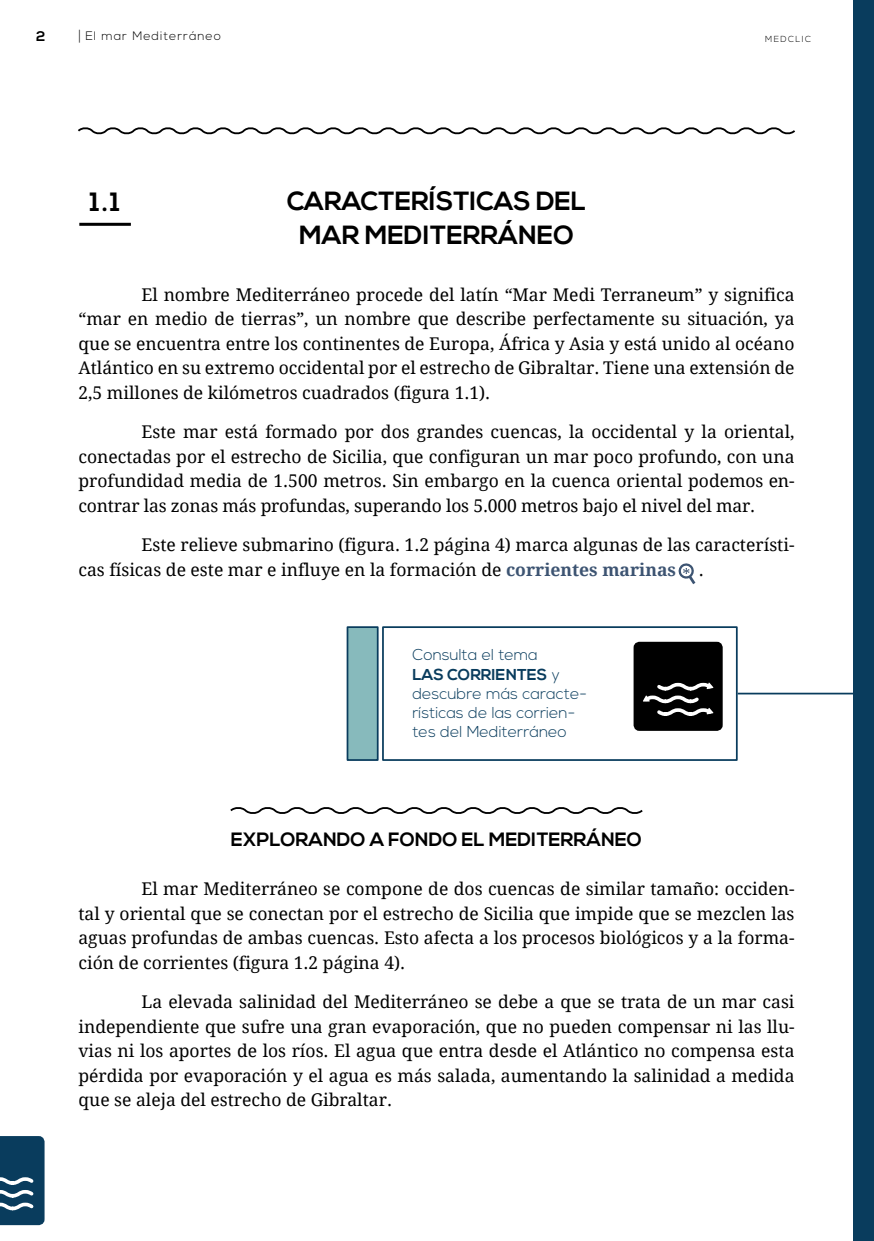
<style>
.page{position:relative;width:874px;height:1241px;background:#fff}
.page>*{position:absolute;margin:0;border:0;box-sizing:border-box;transform-origin:0 0}
.t1{font:700 26.43px "Nexa";color:#000}
.t2{font:700 26.25px/33.2px "Nexa";color:#000;text-align:center}
.t3{font:700 19.25px "Nexa";color:#000}
.t4{font:17.5px/24.5px "Droid Serif";color:#000;text-align:justify}
.t5{font:300 15.75px/19.2px "Nexa";color:#093c5d}
.t6{font:700 14px "Nexa";color:#000}
.t7{font:300 12.25px "Nexa";letter-spacing:.08em;color:#000}
.t8{font:300 8.75px "Nexa";letter-spacing:.16em;color:#000}
.s1{font-family:"Brandon Grotesque";font-weight:700}
.s2{font-weight:700;color:#3d5472}
.s3{font-weight:700}
</style>
<div class="page">
<div style="left:853px;top:0;width:20px;height:1240px;background:#093c5d"></div>
<svg style="left:0;top:1136px;width:45px;height:88px;background:#24516e"></svg>
<svg style="left:230px;top:807px;width:413px;height:7px"></svg>
<svg style="left:78px;top:127px;width:717px;height:8px"></svg>
<hr style="left:81px;top:223px;width:48px;height:3px;background:#000">
<svg style="left:678px;top:563px;width:17px;height:21px"></svg>
<div style="left:346px;top:626px;width:32px;height:134px;background:#87babc;border:2px solid #093c5d"></div>
<div style="left:382px;top:626px;width:355px;height:134px;background:#fff;border:2px solid #093c5d"></div>
<div style="left:635px;top:643px;width:85px;height:86px;background:#000;border-radius:4px"></div>
<div style="left:633px;top:641px;width:89px;height:89px;border:4px solid #000;border-radius:4px"></div>
<svg style="left:643px;top:682px;width:71px;height:34px"></svg>
<hr style="left:737px;top:692px;width:116px;height:2px;background:#093c5d">
<p class="t6" style="left:36px;top:28px;width:11px">2</p>
<p class="t7" style="left:78px;top:28px;width:144px"><span class="s1">|</span> El mar Mediterráneo</p>
<p class="t8" style="left:764px;top:34px;width:47px">MEDCLIC</p>
<h1 class="t1" style="left:90px;top:186px;width:32px">1.1</h1>
<h2 class="t2" style="left:286px;top:185px;width:301px">CARACTERÍSTICAS DEL<br>MAR MEDITERRÁNEO</h2>
<p class="t4" style="left:78px;top:282px;width:717px;text-indent:63px">El nombre Mediterráneo procede del latín “Mar Medi Terraneum” y significa “mar en medio de tierras”, un nombre que describe perfectamente su situación, ya que se encuentra entre los continentes de Europa, África y Asia y está unido al océano Atlántico en su extremo occidental por el estrecho de Gibraltar. Tiene una extensión de 2,5 millones de kilómetros cuadrados (figura 1.1).</p>
<p class="t4" style="left:78px;top:419px;width:717px;text-indent:63px">Este mar está formado por dos grandes cuencas, la occidental y la oriental, conectadas por el estrecho de Sicilia, que configuran un mar poco profundo, con una profundidad media de 1.500 metros. Sin embargo en la cuenca oriental podemos en&shy;contrar las zonas más profundas, superando los 5.000 metros bajo el nivel del mar.</p>
<p class="t4" style="left:78px;top:532px;width:717px;text-indent:63px">Este relieve submarino (figura. 1.2 página 4) marca algunas de las característi&shy;cas físicas de este mar e influye en la formación de <span class="s2">corrientes marinas</span></p>
<p class="t4" style="left:698px;top:556px;width:7px">.</p>
<p class="t5" style="left:412px;top:645px;width:176px">Consulta el tema<br><span class="s3">LAS CORRIENTES</span> y descubre más caracte&shy;rísticas de las corrien&shy;tes del Mediterráneo</p>
<p class="t3" style="left:231px;top:827px;width:412px">EXPLORANDO A FONDO EL MEDITERRÁNEO</p>
<p class="t4" style="left:78px;top:876px;width:717px;text-indent:63px">El mar Mediterráneo se compone de dos cuencas de similar tamaño: occiden&shy;tal y oriental que se conectan por el estrecho de Sicilia que impide que se mezclen las aguas profundas de ambas cuencas. Esto afecta a los procesos biológicos y a la forma&shy;ción de corrientes (figura 1.2 página 4).</p>
<p class="t4" style="left:78px;top:988px;width:717px;text-indent:63px">La elevada salinidad del Mediterráneo se debe a que se trata de un mar casi independiente que sufre una gran evaporación, que no pueden compensar ni las llu&shy;vias ni los aportes de los ríos. El agua que entra desde el Atlántico no compensa esta pérdida por evaporación y el agua es más salada, aumentando la salinidad a medida que se aleja del estrecho de Gibraltar.</p>
</div>
